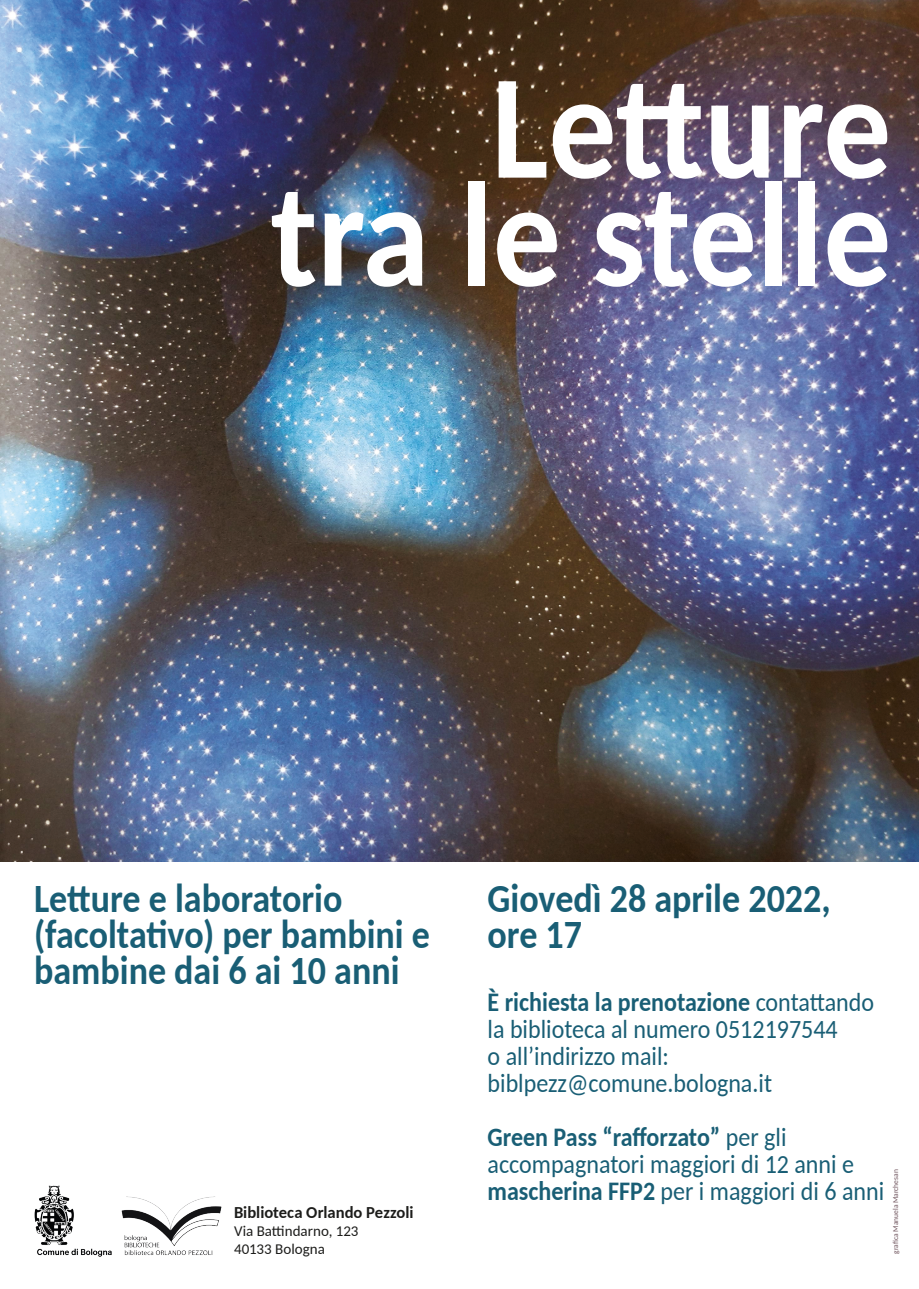
<style>
.page{position:relative;width:919px;height:1289px;background:#fff}
.page>*{position:absolute;margin:0;border:0;box-sizing:border-box;transform-origin:0 0}
.t1{font:700 148.5px "Carlito";color:#fff;scale:.91 1}
.t2{font:700 39.6px/36px "Carlito";color:#195e75;scale:.91 1}
.t3{font:26.4px/27px "Carlito";color:#195e75;scale:.91 1}
.t4{font:700 16.65px "Carlito";color:#1d1d1b}
.t5{font:15px "Carlito";color:#1d1d1b}
.t6{font:7.5px "Carlito";color:#6f545d}
.s1{font-weight:700}
</style>
<div class="page">
<img style="left:0;top:0;width:918px;height:861px">
<img style="left:34px;top:1185px;width:188px;height:72px">
<p class="t1" style="left:491px;top:26px;width:441px">Letture</p>
<p class="t1" style="left:270px;top:134px;width:683px">tra le stelle</p>
<p class="t2" style="left:34px;top:879px;width:436px">Letture e laboratorio (facoltativo) per bambini e bambine dai 6 ai 10 anni</p>
<p class="t4" style="left:234px;top:1200px;width:181px">Biblioteca Orlando Pezzoli</p>
<p class="t5" style="left:234px;top:1220px;width:126px">Via Battindarno, 123</p>
<p class="t5" style="left:234px;top:1238px;width:92px">40133 Bologna</p>
<p class="t2" style="left:487px;top:879px;width:378px">Giovedì 28 aprile 2022,</p>
<p class="t2" style="left:487px;top:915px;width:105px">ore 17</p>
<p class="t3" style="left:487px;top:987px;width:426px"><span class="s1">È richiesta la prenotazione</span> contattando la biblioteca al numero 0512197544</p>
<p class="t3" style="left:487px;top:1041px;width:201px">o all’indirizzo mail:</p>
<p class="t3" style="left:487px;top:1068px;width:314px">biblpezz@comune.bologna.it</p>
<p class="t3" style="left:487px;top:1122px;width:437px"><span class="s1">Green Pass “rafforzato”</span> per gli accompagnatori maggiori di 12 anni e <span class="s1">mascherina FFP2</span> per i maggiori di 6 anni</p>
<p class="t6" style="left:890px;top:1253px;width:86px;rotate:-90deg">grafica Manuela Marchesan</p>
</div>
